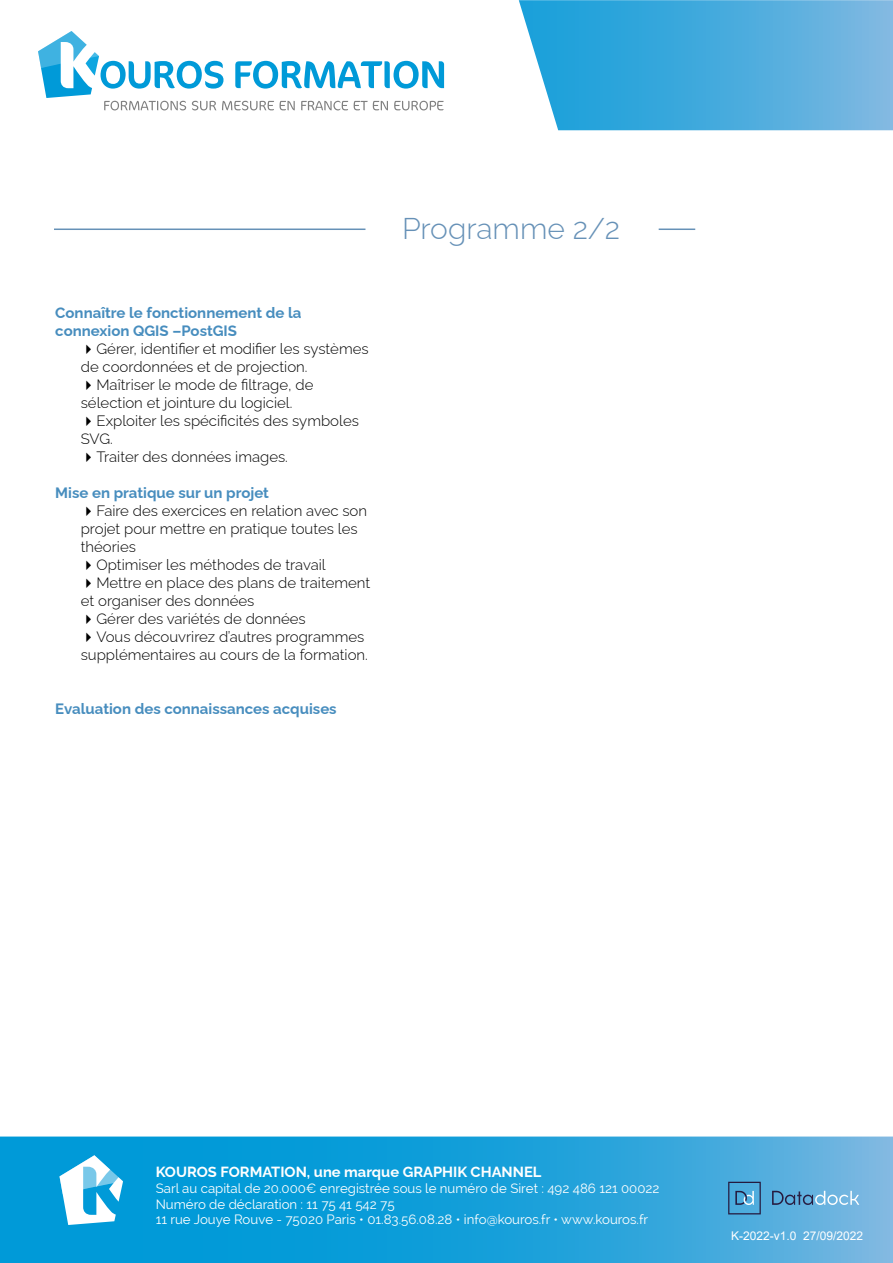
<style>
.page{position:relative;width:893px;height:1263px;background:#fff}
.page>*{position:absolute;margin:0;border:0;box-sizing:border-box;transform-origin:0 0}
.t1{font:300 30px "Raleway";color:#6691b7}
.t2{font:300 15px "Raleway";color:#000}
.t3{font:700 15px/18px "Raleway";color:#478dbe}
.t4{font:700 14.7px "Raleway";color:#fff}
.t5{font:13.2px/15.9px "Raleway";color:#fff}
.t6{font:12px "Arial";color:#fff}
</style>
<div class="page">
<svg style="left:0;top:1136px;width:893px;height:127px;background:#22a2da"></svg>
<svg style="left:772px;top:1191px;width:87px;height:14px"></svg>
<svg style="left:728px;top:1182px;width:33px;height:32px"></svg>
<svg style="left:104px;top:0;width:789px;height:230px"></svg>
<svg style="left:38px;top:31px;width:406px;height:79px"></svg>
<svg style="left:60px;top:1194px;width:63px;height:31px"></svg>
<img style="left:60px;top:1155px;width:63px;height:39px">
<hr style="left:54px;top:228px;width:311px;height:2px;background:#6691b7">
<hr style="left:659px;top:228px;width:36px;height:2px;background:#6691b7">
<p class="t3" style="left:55px;top:302px;width:248px">Connaître le fonctionnement de la connexion QGIS –PostGIS</p>
<p class="t2" style="left:97px;top:337px;width:274px">Gérer, identifier et modifier les systèmes</p>
<p class="t2" style="left:81px;top:355px;width:228px">de coordonnées et de projection.</p>
<p class="t2" style="left:97px;top:373px;width:218px">Maîtriser le mode de filtrage, de</p>
<p class="t2" style="left:81px;top:391px;width:213px">sélection et jointure du logiciel.</p>
<p class="t2" style="left:97px;top:409px;width:264px">Exploiter les spécificités des symboles</p>
<p class="t2" style="left:81px;top:427px;width:34px">SVG.</p>
<p class="t2" style="left:97px;top:445px;width:193px">Traiter des données images.</p>
<p class="t3" style="left:55px;top:482px;width:215px">Mise en pratique sur un projet</p>
<p class="t2" style="left:97px;top:499px;width:272px">Faire des exercices en relation avec son</p>
<p class="t2" style="left:81px;top:517px;width:278px">projet pour mettre en pratique toutes les</p>
<p class="t2" style="left:81px;top:535px;width:57px">théories</p>
<p class="t2" style="left:97px;top:553px;width:231px">Optimiser les méthodes de travail</p>
<p class="t2" style="left:97px;top:571px;width:275px">Mettre en place des plans de traitement</p>
<p class="t2" style="left:81px;top:589px;width:175px">et organiser des données</p>
<p class="t2" style="left:97px;top:607px;width:211px">Gérer des variétés de données</p>
<p class="t2" style="left:97px;top:625px;width:269px">Vous découvrirez d’autres programmes</p>
<p class="t2" style="left:81px;top:643px;width:289px">supplémentaires au cours de la formation.</p>
<p class="t3" style="left:55px;top:698px;width:283px">Evaluation des connaissances acquises</p>
<h1 class="t1" style="left:402px;top:205px;width:219px">Programme 2/2</h1>
<p class="t4" style="left:156px;top:1160px;width:387px">KOUROS FORMATION, une marque GRAPHIK CHANNEL</p>
<p class="t5" style="left:156px;top:1180px;width:505px">Sarl au capital de 20.000€ enregistrée sous le numéro de Siret : 492 486 121 00022<br>Numéro de déclaration : 11 75 41 542 75<br>11 rue Jouye Rouve - 75020 Paris • 01.83.56.08.28 • info@kouros.fr • www.kouros.fr</p>
<p class="t6" style="left:731px;top:1227px;width:134px">K-2022-v1.0 27/09/2022</p>
</div>
